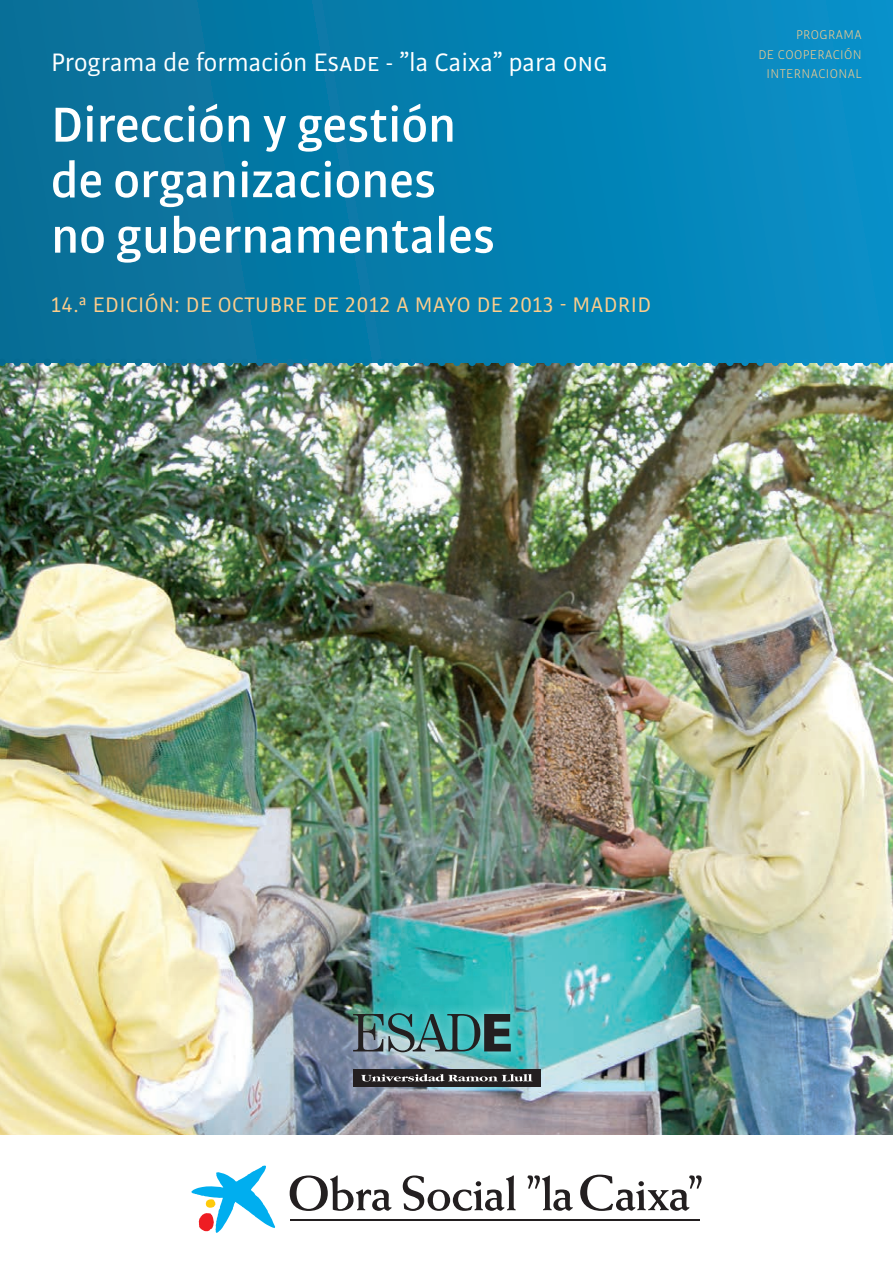
<style>
.page{position:relative;width:893px;height:1263px;background:#fff}
.page>*{position:absolute;margin:0;border:0;box-sizing:border-box;transform-origin:0 0}
.t1{font:500 52.5px/55.5px "Bulo";color:#fff}
.t2{font:27px "Bulo";color:#fff}
.t3{font:22.5px "Bulo";letter-spacing:.02em;color:#fdcd8b}
.t4{font:300 13.5px/19.5px "Bulo";letter-spacing:.03em;color:#fdcd8b;text-align:right}
</style>
<div class="page">
<img style="left:0;top:366px;width:893px;height:769px">
<svg style="left:191px;top:1165px;width:84px;height:68px"></svg>
<hr style="left:290px;top:1220px;width:410px;height:1px;background:#231f20">
<hr style="left:290px;top:1219px;width:410px;height:1px;background:#231f20">
<svg style="left:527px;top:1175px;width:46px;height:36px"></svg>
<svg style="left:580px;top:1174px;width:122px;height:37px"></svg>
<svg style="left:290px;top:1175px;width:102px;height:36px"></svg>
<svg style="left:403px;top:1175px;width:113px;height:36px"></svg>
<div style="left:0;top:0;width:893px;height:362px;background:linear-gradient(to right,#086d95,#048fc8)"></div>
<img style="left:0;top:359px;width:893px;height:7px">
<div style="left:341px;top:1001px;width:180px;height:61px;background:#fff;opacity:.6"></div>
<svg style="left:353px;top:1013px;width:158px;height:39px;background:#4c8385"></svg>
<div style="left:353px;top:1069px;width:187px;height:17px;background:#231f20"></div>
<svg style="left:361px;top:1074px;width:171px;height:7px"></svg>
<p class="t2" style="left:51px;top:46px;width:558px">Programa de formación Esade - ”la Caixa” para ong</p>
<p class="t1" style="left:51px;top:96px;width:445px">Dirección y gestión de organizaciones no gubernamentales</p>
<p class="t3" style="left:51px;top:291px;width:601px">14.ª edición: de octubre de 2012 a mayo de 2013 - Madrid</p>
<p class="t4" style="left:758px;top:25px;width:105px">PROGRAMA<br>DE COOPERACIÓN<br>IN TERNACIONAL</p>
</div>
